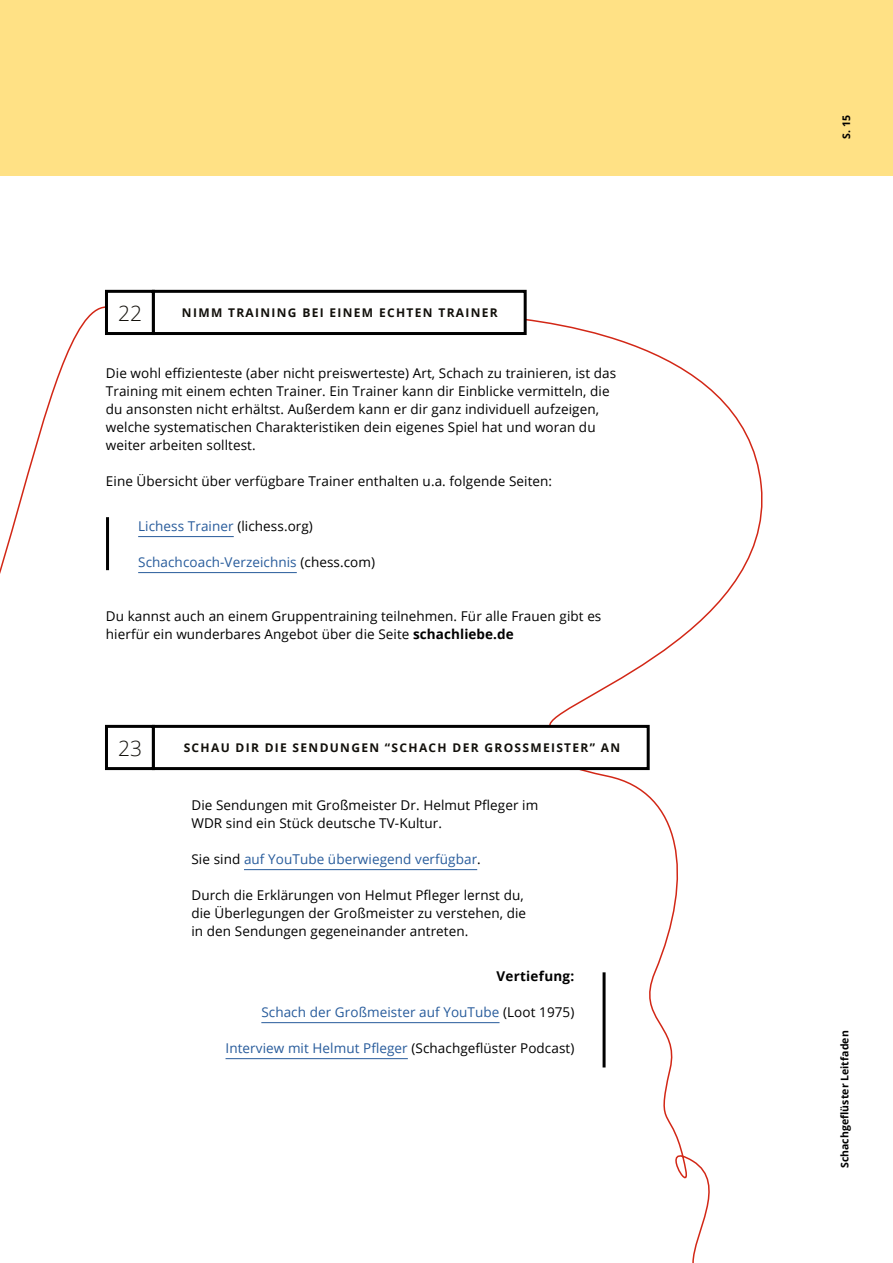
<style>
.page{position:relative;width:893px;height:1263px;background:#fff}
.page>*{position:absolute;margin:0;border:0;box-sizing:border-box;transform-origin:0 0}
.t1{font:300 21px "Open Sans";color:#12100b}
.t2{font:13.5px/18px "Open Sans";letter-spacing:.005em;color:#000}
.t3{font:13.5px "Open Sans";letter-spacing:.005em;color:#275b9b}
.t4{font:700 13.5px "Open Sans";letter-spacing:.02em;color:#000}
.t5{font:700 12px "Open Sans";letter-spacing:.11em;color:#12100b}
.t6{font:700 10.5px "Open Sans";letter-spacing:.005em;color:#000}
.s1{color:#000}
.s2{font-weight:700}
</style>
<div class="page">
<div style="left:0;top:0;width:893px;height:176px;background:#ffe185"></div>
<svg style="left:533px;top:770px;width:177px;height:493px"></svg>
<svg style="left:489px;top:319px;width:274px;height:406px"></svg>
<svg style="left:0;top:306px;width:108px;height:419px"></svg>
<div style="left:105px;top:290px;width:50px;height:45px;border:3px solid #000"></div>
<div style="left:153px;top:291px;width:372px;height:42px;background:#fff"></div>
<div style="left:152px;top:290px;width:375px;height:45px;border:3px solid #000"></div>
<hr style="left:106px;top:517px;width:3px;height:53px;background:#000">
<div style="left:105px;top:725px;width:50px;height:45px;border:3px solid #000"></div>
<div style="left:152px;top:725px;width:498px;height:45px;border:3px solid #000"></div>
<hr style="left:603px;top:972px;width:3px;height:95px;background:#000">
<hr style="left:138px;top:536px;width:96px;height:1px;background:#275b9b">
<hr style="left:138px;top:572px;width:159px;height:1px;background:#275b9b">
<hr style="left:261px;top:1022px;width:238px;height:1px;background:#275b9b">
<hr style="left:226px;top:1058px;width:182px;height:1px;background:#275b9b">
<hr style="left:244px;top:869px;width:233px;height:1px;background:#275b9b">
<h1 class="t1" style="left:118px;top:299px;width:25px">22</h1>
<p class="t5" style="left:182px;top:305px;width:317px">NIMM TRAINING BEI EINEM ECHTEN TRAINER</p>
<p class="t2" style="left:106px;top:364px;width:512px">Die wohl effizienteste (aber nicht preiswerteste) Art, Schach zu trainieren, ist das Training mit einem echten Trainer. Ein Trainer kann dir Einblicke vermitteln, die du ansonsten nicht erhältst. Außerdem kann er dir ganz individuell aufzeigen, welche systematischen Charakteristiken dein eigenes Spiel hat und woran du weiter arbeiten solltest.</p>
<p class="t2" style="left:106px;top:472px;width:448px">Eine Übersicht über verfügbare Trainer enthalten u.a. folgende Seiten:</p>
<p class="t3" style="left:138px;top:517px;width:176px">Lichess Trainer <span class="s1">(lichess.org)</span></p>
<p class="t3" style="left:138px;top:553px;width:238px">Schachcoach-Verzeichnis <span class="s1">(chess.com)</span></p>
<p class="t2" style="left:106px;top:607px;width:497px">Du kannst auch an einem Gruppentraining teilnehmen. Für alle Frauen gibt es hierfür ein wunderbares Angebot über die Seite <span class="s2">schachliebe.de</span></p>
<h1 class="t1" style="left:118px;top:734px;width:25px">23</h1>
<p class="t5" style="left:184px;top:740px;width:438px">SCHAU DIR DIE SENDUNGEN “SCHACH DER GROSSMEISTER” AN</p>
<p class="t2" style="left:191px;top:796px;width:348px">Die Sendungen mit Großmeister Dr. Helmut Pfleger im<br>WDR sind ein Stück deutsche TV-Kultur.</p>
<p class="t3" style="left:191px;top:850px;width:291px"><span class="s1">Sie sind</span> auf YouTube überwiegend verfügbar<span class="s1">.</span></p>
<p class="t2" style="left:191px;top:886px;width:336px">Durch die Erklärungen von Helmut Pfleger lernst du, die Überlegungen der Großmeister zu verstehen, die in den Sendungen gegeneinander antreten.</p>
<p class="t4" style="left:496px;top:967px;width:79px">Vertiefung:</p>
<p class="t3" style="left:261px;top:1003px;width:315px">Schach der Großmeister auf YouTube <span class="s1">(Loot 1975)</span></p>
<p class="t3" style="left:226px;top:1039px;width:350px">Interview mit Helmut Pfleger <span class="s1">(Schachgeflüster Podcast)</span></p>
<p class="t6" style="left:839px;top:139px;width:25px;rotate:-90deg">S. 15</p>
<p class="t6" style="left:837px;top:1168px;width:139px;rotate:-90deg">Schachgeflüster Leitfaden</p>
</div>
